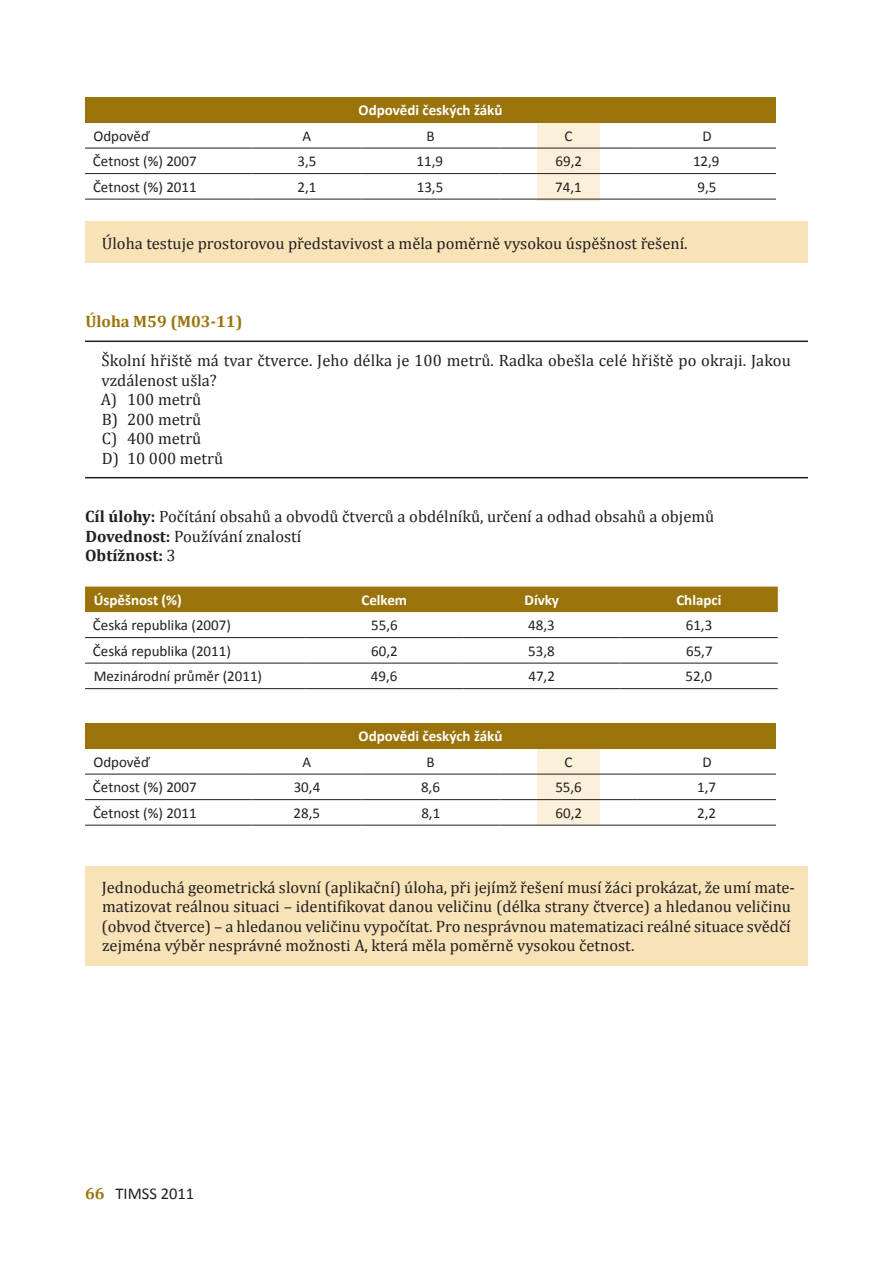
<style>
.page{position:relative;width:893px;height:1263px;background:#fff}
.page>*{position:absolute;margin:0;border:0;box-sizing:border-box;transform-origin:0 0}
.t1{font:16.5px/19.5px "Cambria";color:#231f20}
.t2{font:700 16.5px "Cambria";color:#9a740b}
.t3{font:16.5px "Calibri";color:#231f20}
.t4{font:15px "Calibri";color:#231f20}
.t5{font:700 15px "Calibri";color:#fff}
.s1{font-weight:700}
.s2{font-family:"Cambria";font-weight:700;color:#9a740b}
</style>
<div class="page">
<div style="left:537px;top:736px;width:63px;height:89px;background:#fbf1da"></div>
<div style="left:537px;top:112px;width:63px;height:89px;background:#fbf1da"></div>
<div style="left:85px;top:866px;width:723px;height:99px;background:#f8e3b8"></div>
<div style="left:85px;top:221px;width:723px;height:41px;background:#f8e3b8"></div>
<div style="left:85px;top:97px;width:691px;height:26px;background:#9a740b"></div>
<hr style="left:85px;top:148px;width:168px;height:1px;background:#231f20">
<hr style="left:253px;top:148px;width:108px;height:1px;background:#231f20">
<hr style="left:361px;top:148px;width:138px;height:1px;background:#231f20">
<hr style="left:499px;top:148px;width:139px;height:1px;background:#231f20">
<hr style="left:638px;top:148px;width:138px;height:1px;background:#231f20">
<hr style="left:85px;top:173px;width:168px;height:1px;background:#231f20">
<hr style="left:253px;top:173px;width:108px;height:1px;background:#231f20">
<hr style="left:361px;top:173px;width:138px;height:1px;background:#231f20">
<hr style="left:499px;top:173px;width:139px;height:1px;background:#231f20">
<hr style="left:638px;top:173px;width:138px;height:1px;background:#231f20">
<hr style="left:85px;top:199px;width:168px;height:1px;background:#231f20">
<hr style="left:253px;top:199px;width:108px;height:1px;background:#231f20">
<hr style="left:361px;top:199px;width:138px;height:1px;background:#231f20">
<hr style="left:499px;top:199px;width:139px;height:1px;background:#231f20">
<hr style="left:638px;top:199px;width:138px;height:1px;background:#231f20">
<div style="left:85px;top:586px;width:693px;height:26px;background:#9a740b"></div>
<hr style="left:85px;top:637px;width:221px;height:1px;background:#231f20">
<hr style="left:306px;top:637px;width:157px;height:1px;background:#231f20">
<hr style="left:463px;top:637px;width:157px;height:1px;background:#231f20">
<hr style="left:620px;top:637px;width:158px;height:1px;background:#231f20">
<hr style="left:85px;top:663px;width:221px;height:1px;background:#231f20">
<hr style="left:306px;top:663px;width:157px;height:1px;background:#231f20">
<hr style="left:463px;top:663px;width:157px;height:1px;background:#231f20">
<hr style="left:620px;top:663px;width:158px;height:1px;background:#231f20">
<hr style="left:85px;top:688px;width:221px;height:1px;background:#231f20">
<hr style="left:306px;top:688px;width:157px;height:1px;background:#231f20">
<hr style="left:463px;top:688px;width:157px;height:1px;background:#231f20">
<hr style="left:620px;top:688px;width:158px;height:1px;background:#231f20">
<div style="left:85px;top:723px;width:691px;height:26px;background:#9a740b"></div>
<hr style="left:85px;top:774px;width:168px;height:1px;background:#231f20">
<hr style="left:253px;top:774px;width:108px;height:1px;background:#231f20">
<hr style="left:361px;top:774px;width:138px;height:1px;background:#231f20">
<hr style="left:499px;top:774px;width:139px;height:1px;background:#231f20">
<hr style="left:638px;top:774px;width:138px;height:1px;background:#231f20">
<hr style="left:85px;top:799px;width:168px;height:1px;background:#231f20">
<hr style="left:253px;top:799px;width:108px;height:1px;background:#231f20">
<hr style="left:361px;top:799px;width:138px;height:1px;background:#231f20">
<hr style="left:499px;top:799px;width:139px;height:1px;background:#231f20">
<hr style="left:638px;top:799px;width:138px;height:1px;background:#231f20">
<hr style="left:85px;top:825px;width:168px;height:1px;background:#231f20">
<hr style="left:253px;top:825px;width:108px;height:1px;background:#231f20">
<hr style="left:361px;top:825px;width:138px;height:1px;background:#231f20">
<hr style="left:499px;top:825px;width:139px;height:1px;background:#231f20">
<hr style="left:638px;top:825px;width:138px;height:1px;background:#231f20">
<hr style="left:85px;top:477px;width:723px;height:1px;background:#231f20">
<hr style="left:85px;top:340px;width:723px;height:2px;background:#231f20">
<p class="t5" style="left:359px;top:101px;width:145px">Odpovědi českých žáků</p>
<p class="t4" style="left:93px;top:126px;width:58px">Odpověď</p>
<p class="t4" style="left:302px;top:126px;width:10px">A</p>
<p class="t4" style="left:426px;top:126px;width:10px">B</p>
<p class="t4" style="left:565px;top:126px;width:9px">C</p>
<p class="t4" style="left:702px;top:126px;width:11px">D</p>
<p class="t4" style="left:93px;top:152px;width:105px">Četnost (%) 2007</p>
<p class="t4" style="left:298px;top:152px;width:20px">3,5</p>
<p class="t4" style="left:417px;top:152px;width:28px">11,9</p>
<p class="t4" style="left:555px;top:152px;width:28px">69,2</p>
<p class="t4" style="left:693px;top:152px;width:28px">12,9</p>
<p class="t4" style="left:93px;top:178px;width:105px">Četnost (%) 2011</p>
<p class="t4" style="left:298px;top:178px;width:20px">2,1</p>
<p class="t4" style="left:417px;top:178px;width:28px">13,5</p>
<p class="t4" style="left:555px;top:178px;width:28px">74,1</p>
<p class="t4" style="left:698px;top:178px;width:20px">9,5</p>
<p class="t1" style="left:102px;top:234px;width:587px">Úloha testuje prostorovou představivost a měla poměrně vysokou úspěšnost řešení.</p>
<p class="t2" style="left:85px;top:311px;width:158px">Úloha M59 (M03-11)</p>
<p class="t1" style="left:101px;top:351px;width:692px">Školní hřiště má tvar čtverce. Jeho délka je 100 metrů. Radka obešla celé hřiště po okraji. Jakou vzdálenost ušla?<br>A) 100 metrů<br>B) 200 metrů<br>C) 400 metrů<br>D) 10 000 metrů</p>
<p class="t1" style="left:85px;top:507px;width:631px"><span class="s1">Cíl úlohy:</span> Počítání obsahů a obvodů čtverců a obdélníků, určení a odhad obsahů a objemů<br><span class="s1">Dovednost:</span> Používání znalostí<br><span class="s1">Obtížnost:</span> 3</p>
<p class="t5" style="left:94px;top:591px;width:90px">Úspěšnost (%)</p>
<p class="t5" style="left:361px;top:591px;width:47px">Celkem</p>
<p class="t5" style="left:525px;top:591px;width:36px">Dívky</p>
<p class="t5" style="left:676px;top:591px;width:47px">Chlapci</p>
<p class="t4" style="left:93px;top:616px;width:139px">Česká republika (2007)</p>
<p class="t4" style="left:371px;top:616px;width:28px">55,6</p>
<p class="t4" style="left:528px;top:616px;width:28px">48,3</p>
<p class="t4" style="left:686px;top:616px;width:28px">61,3</p>
<p class="t4" style="left:93px;top:642px;width:139px">Česká republika (2011)</p>
<p class="t4" style="left:371px;top:642px;width:28px">60,2</p>
<p class="t4" style="left:528px;top:642px;width:28px">53,8</p>
<p class="t4" style="left:686px;top:642px;width:28px">65,7</p>
<p class="t4" style="left:94px;top:667px;width:170px">Mezinárodní průměr (2011)</p>
<p class="t4" style="left:371px;top:667px;width:28px">49,6</p>
<p class="t4" style="left:528px;top:667px;width:28px">47,2</p>
<p class="t4" style="left:686px;top:667px;width:28px">52,0</p>
<p class="t5" style="left:359px;top:727px;width:145px">Odpovědi českých žáků</p>
<p class="t4" style="left:93px;top:752px;width:58px">Odpověď</p>
<p class="t4" style="left:302px;top:752px;width:10px">A</p>
<p class="t4" style="left:426px;top:752px;width:10px">B</p>
<p class="t4" style="left:565px;top:752px;width:9px">C</p>
<p class="t4" style="left:702px;top:752px;width:11px">D</p>
<p class="t4" style="left:93px;top:778px;width:105px">Četnost (%) 2007</p>
<p class="t4" style="left:294px;top:778px;width:28px">30,4</p>
<p class="t4" style="left:421px;top:778px;width:20px">8,6</p>
<p class="t4" style="left:555px;top:778px;width:28px">55,6</p>
<p class="t4" style="left:697px;top:778px;width:20px">1,7</p>
<p class="t4" style="left:93px;top:804px;width:105px">Četnost (%) 2011</p>
<p class="t4" style="left:294px;top:804px;width:28px">28,5</p>
<p class="t4" style="left:421px;top:804px;width:20px">8,1</p>
<p class="t4" style="left:555px;top:804px;width:28px">60,2</p>
<p class="t4" style="left:697px;top:804px;width:20px">2,2</p>
<p class="t1" style="left:102px;top:877px;width:695px">Jednoduchá geometrická slovní (aplikační) úloha, při jejímž řešení musí žáci prokázat, že umí mate&shy;matizovat reálnou situaci – identifikovat danou veličinu (délka strany čtverce) a hledanou veličinu (obvod čtverce) – a hledanou veličinu vypočítat. Pro nesprávnou matematizaci reálné situace svědčí zejména výběr nesprávné možnosti A, která měla poměrně vysokou četnost.</p>
<p class="t3" style="left:85px;top:1183px;width:111px"><span class="s2">66</span> TIMSS 2011</p>
</div>
